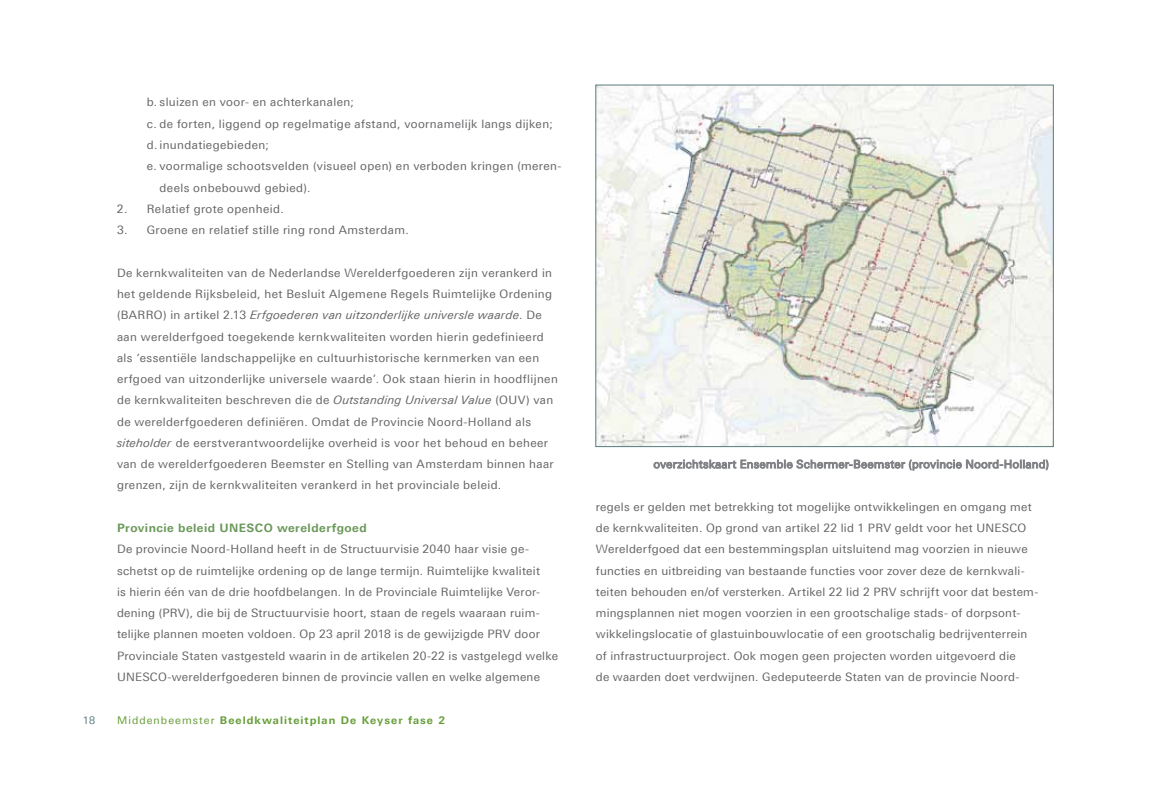
<style>
.page{position:relative;width:1149px;height:798px;background:#fff}
.page>*{position:absolute;margin:0;border:0;box-sizing:border-box;transform-origin:0 0}
.t1{font:11.7px/21.3px "LT Univers Basic";letter-spacing:.025em;color:#636466}
.t2{font:700 11.7px "LT Univers Basic";letter-spacing:.04em;color:#6a9859}
.t3{font:700 10.65px "LT Univers Basic";letter-spacing:.1em;color:#649d35}
.t4{font:10.5px "LT Univers Basic";color:#597b7c}
.s1{font-style:italic}
.s2{font-weight:400}
</style>
<div class="page">
<img style="left:597px;top:87px;width:454px;height:357px">
<svg style="left:653px;top:459px;width:394px;height:11px"></svg>
<p class="t1" style="left:147px;top:92px;width:208px">b. sluizen en voor- en achterkanalen;</p>
<p class="t1" style="left:147px;top:113px;width:407px">c. de forten, liggend op regelmatige afstand, voornamelijk langs dijken;</p>
<p class="t1" style="left:147px;top:134px;width:123px">d. inundatiegebieden;</p>
<p class="t1" style="left:147px;top:155px;width:416px">e. voormalige schootsvelden (visueel open) en verboden kringen (meren-</p>
<p class="t1" style="left:159px;top:177px;width:152px">deels onbebouwd gebied).</p>
<p class="t1" style="left:117px;top:198px;width:168px">2. Relatief grote openheid.</p>
<p class="t1" style="left:117px;top:219px;width:293px">3. Groene en relatief stille ring rond Amsterdam.</p>
<p class="t1" style="left:117px;top:262px;width:442px">De kernkwaliteiten van de Nederlandse Werelderfgoederen zijn verankerd in het geldende Rijksbeleid, het Besluit Algemene Regels Ruimtelijke Ordening (BARRO) in artikel 2.13 <span class="s1">Erfgoederen van uitzonderlijke universle waarde</span>. De aan werelderfgoed toegekende kernkwaliteiten worden hierin gedefinieerd als ‘essentiële landschappelijke en cultuurhistorische kernmerken van een erfgoed van uitzonderlijke universele waarde’. Ook staan hierin in hoodflijnen de kernkwaliteiten beschreven die de <span class="s1">Outstanding Universal Value</span> (OUV) van de werelderfgoederen definiëren. Omdat de Provincie Noord-Holland als <span class="s1">siteholder</span> de eerstverantwoordelijke overheid is voor het behoud en beheer van de werelderfgoederen Beemster en Stelling van Amsterdam binnen haar grenzen, zijn de kernkwaliteiten verankerd in het provinciale beleid.</p>
<p class="t2" style="left:117px;top:520px;width:251px">Provincie beleid UNESCO werelderfgoed</p>
<p class="t1" style="left:117px;top:538px;width:442px">De provincie Noord-Holland heeft in de Structuurvisie 2040 haar visie ge&shy;schetst op de ruimtelijke ordening op de lange termijn. Ruimtelijke kwaliteit<br>is hierin één van de drie hoofdbelangen. In de Provinciale Ruimtelijke Veror&shy;dening (PRV), die bij de Structuurvisie hoort, staan de regels waaraan ruim&shy;telijke plannen moeten voldoen. Op 23 april 2018 is de gewijzigde PRV door Provinciale Staten vastgesteld waarin in de artikelen 20-22 is vastgelegd welke UNESCO-werelderfgoederen binnen de provincie vallen en welke algemene</p>
<p class="t4" style="left:83px;top:713px;width:14px">18</p>
<p class="t3" style="left:117px;top:713px;width:329px"><span class="s2">Middenbeemster</span> Beeldkwaliteitplan De Keyser fase 2</p>
<p class="t1" style="left:595px;top:496px;width:444px">regels er gelden met betrekking tot mogelijke ontwikkelingen en omgang met de kernkwaliteiten. Op grond van artikel 22 lid 1 PRV geldt voor het UNESCO Werelderfgoed dat een bestemmingsplan uitsluitend mag voorzien in nieuwe functies en uitbreiding van bestaande functies voor zover deze de kernkwali&shy;teiten behouden en/of versterken. Artikel 22 lid 2 PRV schrijft voor dat bestem&shy;mingsplannen niet mogen voorzien in een grootschalige stads- of dorpsont&shy;wikkelingslocatie of glastuinbouwlocatie of een grootschalig bedrijventerrein of infrastructuurproject. Ook mogen geen projecten worden uitgevoerd die<br>de waarden doet verdwijnen. Gedeputeerde Staten van de provincie Noord-</p>
</div>
